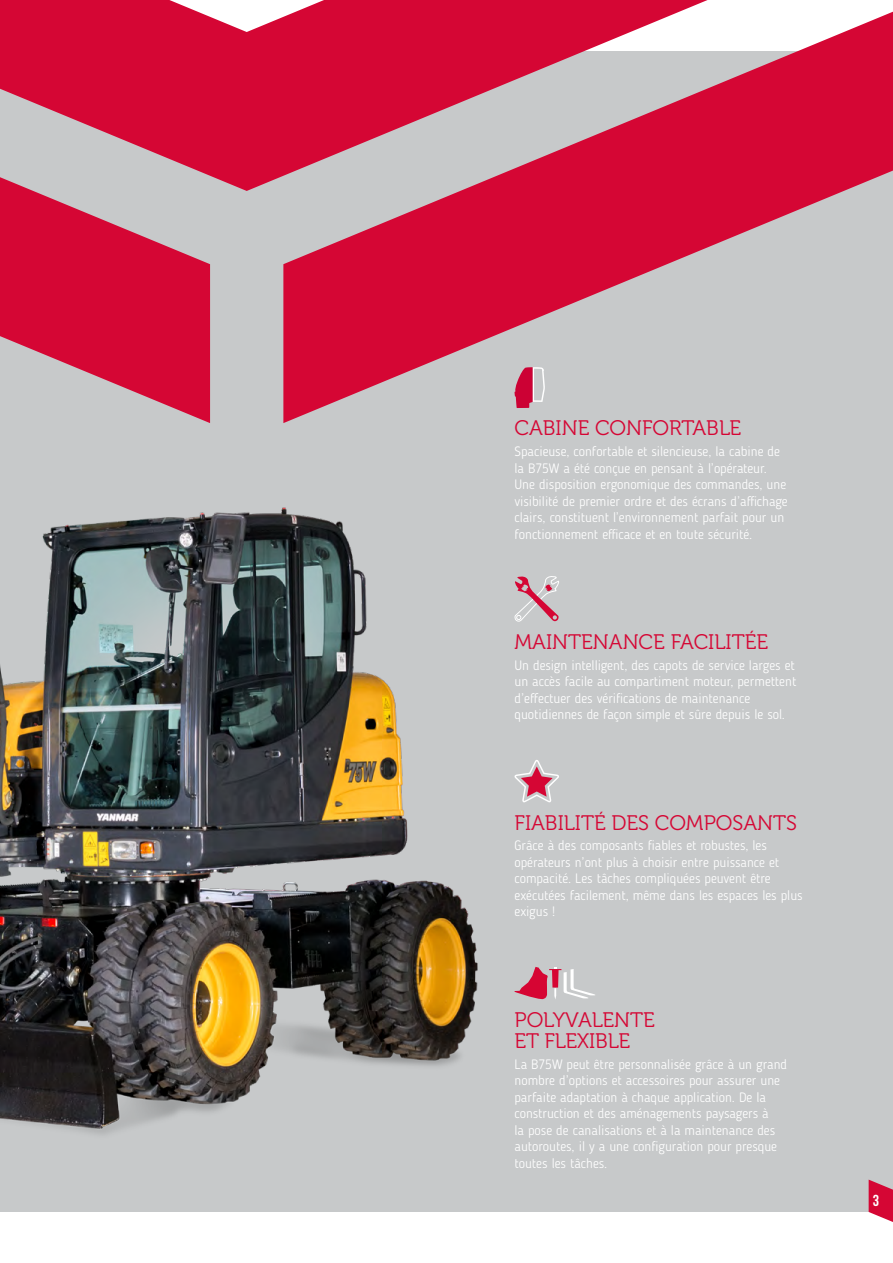
<style>
.page{position:relative;width:893px;height:1263px;background:#fff}
.page>*{position:absolute;margin:0;border:0;box-sizing:border-box;transform-origin:0 0}
.t1{font:21px/21px "Museo 300";color:#d50634}
.t2{font:15.9px "Bebas Neue";color:#fff}
.t3{font:300 13.5px/16.5px "Blogger Sans";color:#fff}
</style>
<div class="page">
<div style="left:0;top:51px;width:893px;height:1161px;background:#c7c9ca"></div>
<svg style="left:283px;top:12px;width:610px;height:294px;fill:#d50634"></svg>
<svg style="left:0;top:0;width:708px;height:191px;fill:#d50634"></svg>
<svg style="left:0;top:177px;width:210px;height:129px;fill:#d50634"></svg>
<img style="left:0;top:306px;width:566px;height:828px">
<svg style="left:514px;top:367px;width:31px;height:41px"></svg>
<svg style="left:514px;top:576px;width:45px;height:46px"></svg>
<svg style="left:514px;top:760px;width:45px;height:42px"></svg>
<svg style="left:514px;top:967px;width:81px;height:32px"></svg>
<svg style="left:869px;top:1179px;width:24px;height:43px"></svg>
<h1 class="t1" style="left:514px;top:418px;width:228px">CABINE CONFORTABLE</h1>
<p class="t3" style="left:514px;top:443px;width:275px">Spacieuse, confortable et silencieuse, la cabine de la B75W a été conçue en pensant à l’opérateur.<br>Une disposition ergonomique des commandes, une visibilité de premier ordre et des écrans d’affichage clairs, constituent l’environnement parfait pour un fonctionnement efficace et en toute sécurité.</p>
<h1 class="t1" style="left:514px;top:632px;width:255px">MAINTENANCE FACILITÉE</h1>
<p class="t3" style="left:514px;top:657px;width:283px">Un design intelligent, des capots de service larges et un accès facile au compartiment moteur, permettent d’effectuer des vérifications de maintenance quotidiennes de façon simple et sûre depuis le sol.</p>
<h1 class="t1" style="left:514px;top:812px;width:284px">FIABILITÉ DES COMPOSANTS</h1>
<p class="t3" style="left:514px;top:837px;width:290px">Grâce à des composants fiables et robustes, les opérateurs n’ont plus à choisir entre puissance et compacité. Les tâches compliquées peuvent être exécutées facilement, même dans les espaces les plus exigus !</p>
<h1 class="t1" style="left:514px;top:1009px;width:142px">POLYVALENTE<br>ET FLEXIBLE</h1>
<p class="t3" style="left:514px;top:1056px;width:274px">La B75W peut être personnalisée grâce à un grand nombre d’options et accessoires pour assurer une parfaite adaptation à chaque application. De la construction et des aménagements paysagers à<br>la pose de canalisations et à la maintenance des autoroutes, il y a une configuration pour presque toutes les tâches.</p>
<p class="t2" style="left:873px;top:1192px;width:8px">3</p>
</div>
